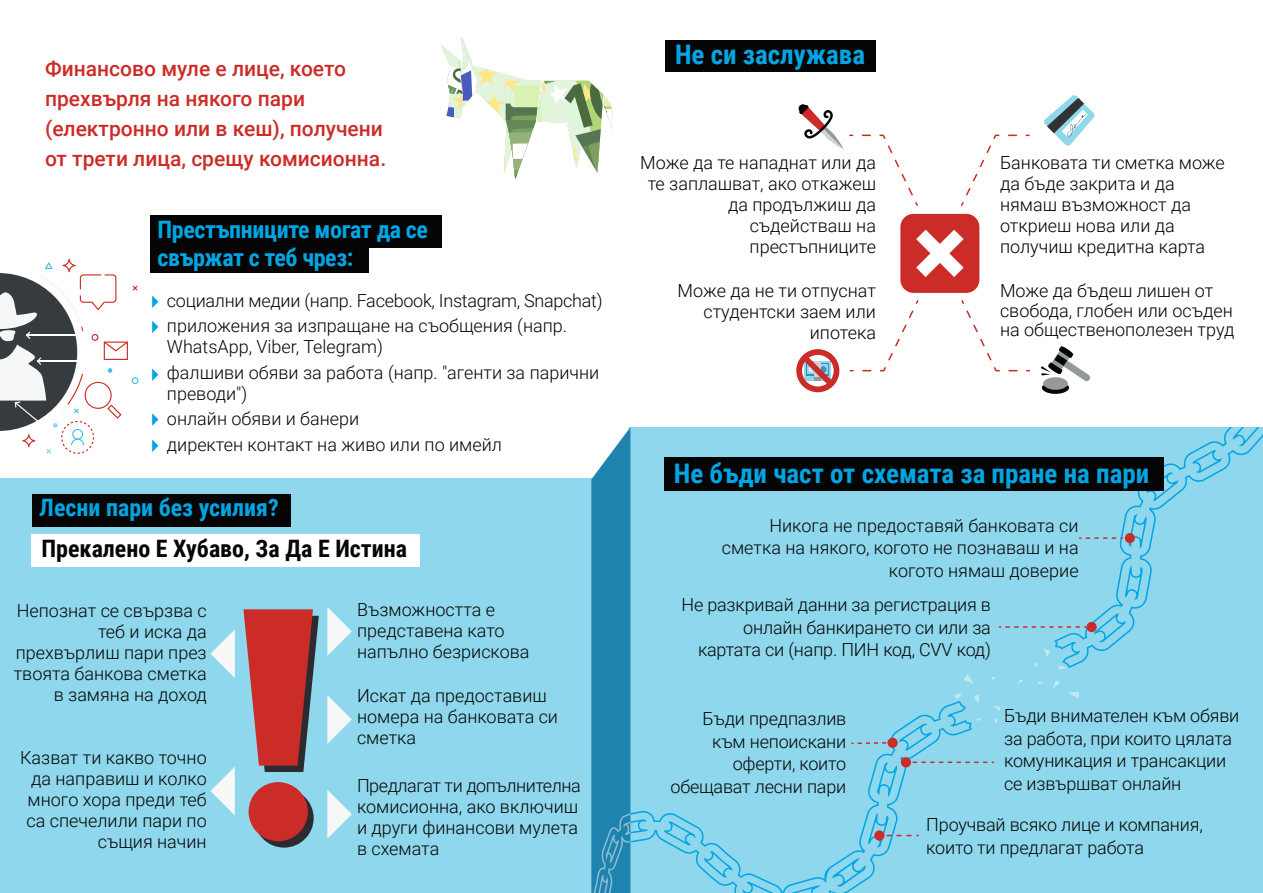
<style>
.page{position:relative;width:1263px;height:893px;background:#fff}
.page>*{position:absolute;margin:0;border:0;box-sizing:border-box;transform-origin:0 0}
.t1{font:700 27px "Roboto Condensed";color:#00a5e3}
.t2{font:700 24px/28.5px "Roboto Condensed";letter-spacing:-.015em;color:#00a5e3}
.t3{font:700 24px "Roboto Condensed";color:#040504}
.t4{font:500 21px/30px "Roboto";color:#cc2c27}
.t5{font:300 18px/21px "Roboto";color:#040503}
.t6{font:300 18px/21px "Roboto";color:#000;text-align:right}
</style>
<div class="page">
<div style="left:0;top:478px;width:592px;height:415px;background:#8fd7ed"></div>
<div style="left:630px;top:427px;width:633px;height:466px;background:#8fd7ed"></div>
<svg style="left:591px;top:427px;width:40px;height:466px;background:#308db6"></svg>
<svg style="left:630px;top:701px;width:342px;height:192px"></svg>
<svg style="left:790px;top:885px;width:33px;height:8px"></svg>
<svg style="left:664px;top:821px;width:32px;height:24px"></svg>
<svg style="left:742px;top:882px;width:32px;height:11px"></svg>
<svg style="left:704px;top:851px;width:28px;height:26px"></svg>
<svg style="left:832px;top:858px;width:34px;height:29px"></svg>
<svg style="left:974px;top:694px;width:5px;height:9px"></svg>
<svg style="left:954px;top:693px;width:9px;height:6px"></svg>
<svg style="left:964px;top:674px;width:10px;height:10px"></svg>
<svg style="left:994px;top:706px;width:14px;height:17px"></svg>
<svg style="left:976px;top:717px;width:6px;height:4px"></svg>
<svg style="left:1053px;top:680px;width:7px;height:8px"></svg>
<svg style="left:1068px;top:692px;width:11px;height:7px"></svg>
<svg style="left:1034px;top:648px;width:17px;height:19px"></svg>
<svg style="left:1018px;top:679px;width:5px;height:5px"></svg>
<svg style="left:991px;top:677px;width:5px;height:4px"></svg>
<div style="left:901px;top:757px;width:10px;height:10px;background:#cc2c27;border-radius:50%"></div>
<svg style="left:911px;top:761px;width:83px;height:2px"></svg>
<svg style="left:868px;top:812px;width:51px;height:36px"></svg>
<div style="left:887px;top:738px;width:11px;height:10px;background:#cc2c27;border-radius:50%"></div>
<svg style="left:851px;top:742px;width:37px;height:2px"></svg>
<svg style="left:1054px;top:427px;width:209px;height:241px"></svg>
<div style="left:1086px;top:622px;width:11px;height:10px;background:#cc2c27;border-radius:50%"></div>
<svg style="left:999px;top:626px;width:87px;height:2px"></svg>
<div style="left:1125px;top:533px;width:10px;height:10px;background:#cc2c27;border-radius:50%"></div>
<svg style="left:1079px;top:537px;width:44px;height:2px"></svg>
<svg style="left:210px;top:629px;width:25px;height:49px"></svg>
<svg style="left:210px;top:767px;width:25px;height:48px"></svg>
<svg style="left:327px;top:607px;width:25px;height:49px"></svg>
<svg style="left:327px;top:695px;width:25px;height:49px"></svg>
<svg style="left:327px;top:790px;width:25px;height:49px"></svg>
<svg style="left:152px;top:295px;width:6px;height:13px"></svg>
<svg style="left:152px;top:321px;width:6px;height:12px"></svg>
<svg style="left:152px;top:368px;width:6px;height:13px"></svg>
<svg style="left:152px;top:413px;width:6px;height:13px"></svg>
<svg style="left:152px;top:439px;width:6px;height:13px"></svg>
<svg style="left:960px;top:134px;width:57px;height:72px"></svg>
<svg style="left:862px;top:134px;width:56px;height:72px"></svg>
<svg style="left:862px;top:300px;width:57px;height:72px"></svg>
<svg style="left:961px;top:300px;width:56px;height:72px"></svg>
<div style="left:32px;top:494px;width:258px;height:32px;background:#040504"></div>
<div style="left:32px;top:535px;width:388px;height:32px;background:#fff"></div>
<div style="left:664px;top:457px;width:500px;height:34px;background:#040504"></div>
<div style="left:151px;top:216px;width:291px;height:32px;background:#040504"></div>
<div style="left:665px;top:40px;width:211px;height:32px;background:#040504"></div>
<div style="left:151px;top:240px;width:218px;height:33px;background:#040504"></div>
<svg style="left:254px;top:788px;width:60px;height:60px"></svg>
<svg style="left:243px;top:609px;width:76px;height:163px"></svg>
<div style="left:249px;top:782px;width:59px;height:59px;background:#cc2c27;border-radius:50%"></div>
<div style="left:900px;top:214px;width:79px;height:79px;background:#cc2c27;border-radius:13px"></div>
<svg style="left:916px;top:230px;width:47px;height:47px"></svg>
<svg style="left:1044px;top:95px;width:51px;height:51px"></svg>
<svg style="left:1041px;top:346px;width:49px;height:48px"></svg>
<svg style="left:796px;top:349px;width:43px;height:43px"></svg>
<svg style="left:0;top:259px;width:139px;height:195px"></svg>
<svg style="left:798px;top:104px;width:55px;height:45px"></svg>
<svg style="left:440px;top:36px;width:173px;height:143px"></svg>
<p class="t4" style="left:45px;top:52px;width:343px">Финансово муле е лице, което прехвърля на някого пари (електронно или в кеш), получени от трети лица, срещу комисионна.</p>
<h2 class="t2" style="left:158px;top:214px;width:272px">Престъпниците могат да се свържат с теб чрез:</h2>
<p class="t5" style="left:167px;top:287px;width:437px;line-height:25.5px">социални медии (напр. Facebook, Instagram, Snapchat) приложения за изпращане на съобщения (напр.</p>
<p class="t5" style="left:167px;top:333px;width:434px;line-height:25.5px">WhatsApp, Viber, Telegram)<br>фалшиви обяви за работа (напр. "агенти за парични</p>
<p class="t5" style="left:167px;top:380px;width:337px;line-height:25.5px">преводи")<br>онлайн обяви и банери<br>директен контакт на живо или по имейл</p>
<h2 class="t2" style="left:39px;top:493px;width:241px">Лесни пари без усилия?</h2>
<h2 class="t3" style="left:41px;top:531px;width:367px">Прекалено Е Хубаво, За Да Е Истина</h2>
<p class="t5" style="left:14px;top:600px;width:195px;text-align:right">Непознат се свързва с теб и иска да прехвърлиш пари през твоята банкова сметка в замяна на доход</p>
<p class="t5" style="left:20px;top:746px;width:188px;text-align:right">Казват ти какво точно да направиш и колко много хора преди теб са спечелили пари по същия начин</p>
<p class="t5" style="left:357px;top:598px;width:174px">Възможността е представена като напълно безрискова</p>
<p class="t5" style="left:357px;top:684px;width:203px">Искат да предоставиш номера на банковата си сметка</p>
<p class="t5" style="left:357px;top:774px;width:225px">Предлагат ти допълнителна комисионна, ако включиш и други финансови мулета в схемата</p>
<h1 class="t1" style="left:675px;top:36px;width:191px">Не си заслужава</h1>
<p class="t6" style="left:640px;top:151px;width:237px">Може да те нападнат или да те заплашват, ако откажеш да продължиш да съдействаш на престъпниците</p>
<p class="t6" style="left:1000px;top:151px;width:226px;text-align:left">Банковата ти сметка може да бъде закрита и да нямаш възможност да откриеш нова или да получиш кредитна карта</p>
<p class="t6" style="left:678px;top:280px;width:200px">Може да не ти отпуснат студентски заем или ипотека</p>
<p class="t6" style="left:1000px;top:280px;width:236px;line-height:19.5px;text-align:left">Може да бъдеш лишен от свобода, глобен или осъден на общественополезен труд</p>
<h1 class="t1" style="left:674px;top:455px;width:477px">Не бъди част от схемата за пране на пари</h1>
<p class="t5" style="left:722px;top:513px;width:358px;line-height:22.5px;text-align:right">Никога не предоставяй банковата си сметка на някого, когото не познаваш и на когото нямаш доверие</p>
<p class="t5" style="left:681px;top:593px;width:311px;line-height:22.5px;text-align:right">Не разкривай данни за регистрация в онлайн банкирането си или за картата си (напр. ПИН код, CVV код)</p>
<p class="t5" style="left:670px;top:707px;width:177px;line-height:22.5px;text-align:right">Бъди предпазлив към непоискани оферти, които обещават лесни пари</p>
<p class="t5" style="left:1004px;top:704px;width:237px;line-height:22.5px">Бъди внимателен към обяви за работа, при които цялата комуникация и трансакции се извършват онлайн</p>
<p class="t5" style="left:926px;top:813px;width:278px;line-height:22.5px">Проучвай всяко лице и компания, които ти предлагат работа</p>
</div>
